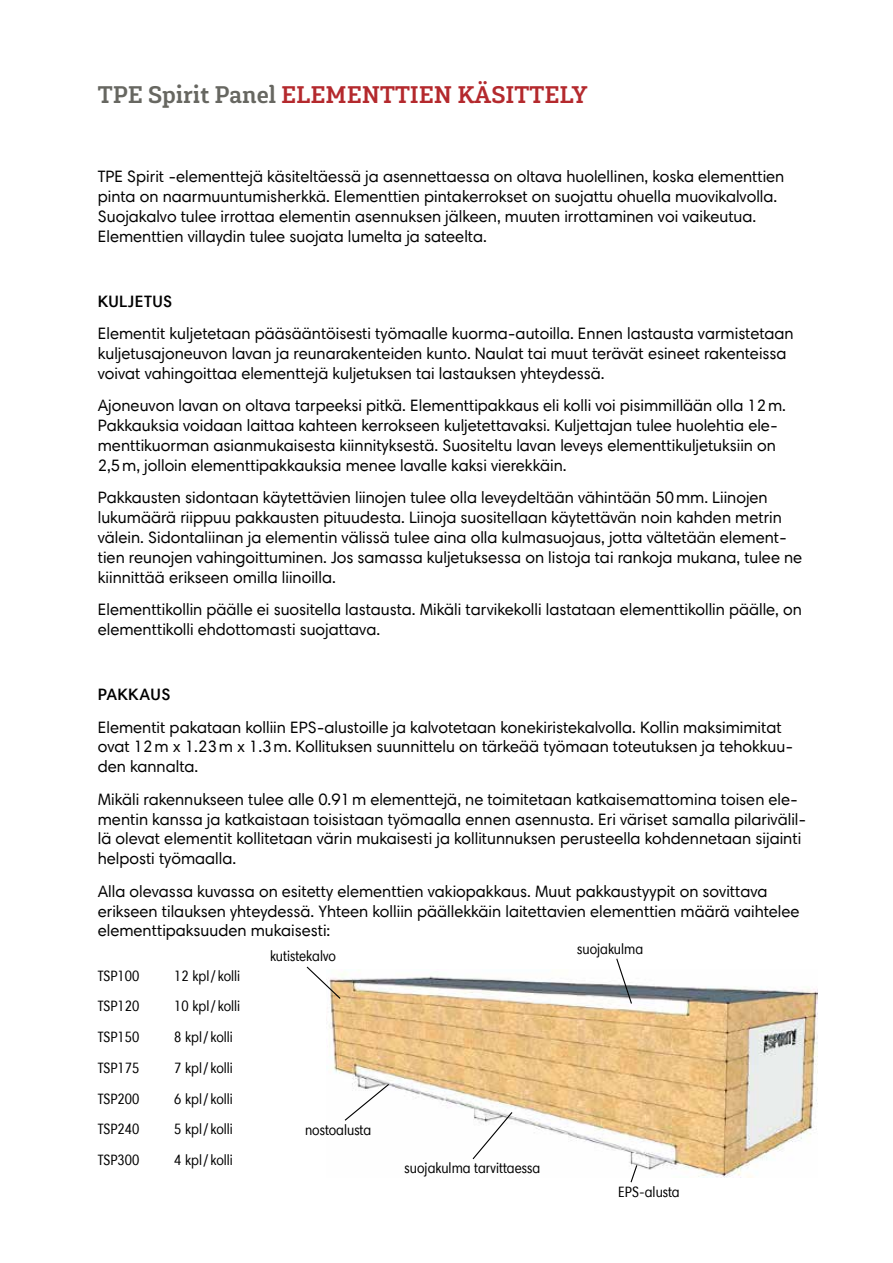
<style>
.page{position:relative;width:893px;height:1263px;background:#fff}
.page>*{position:absolute;margin:0;border:0;box-sizing:border-box;transform-origin:0 0}
.t1{font:700 24px "Gaspo Slab";color:#b4292d}
.t2{font:16.5px/19.8px "Harmonia Sans Pro";color:#000}
.t3{font:600 16.5px "Harmonia Sans Pro";letter-spacing:.025em;color:#000}
.t4{font:condensed 15px "Harmonia Sans Pro";color:#000}
.s1{color:#676761}
</style>
<div class="page">
<img style="left:329px;top:972px;width:488px;height:205px">
<svg style="left:630px;top:1164px;width:8px;height:19px"></svg>
<svg style="left:471px;top:1111px;width:43px;height:49px"></svg>
<svg style="left:343px;top:1083px;width:47px;height:39px"></svg>
<svg style="left:306px;top:966px;width:36px;height:34px"></svg>
<svg style="left:615px;top:958px;width:18px;height:47px"></svg>
<h1 class="t1" style="left:98px;top:79px;width:491px"><span class="s1">TPE Spirit Panel</span> ELEMENTTIEN KÄSITTELY</h1>
<p class="t2" style="left:98px;top:166px;width:688px">TPE Spirit -elementtejä käsiteltäessä ja asennettaessa on oltava huolellinen, koska elementtien pinta on naarmuuntumisherkkä. Elementtien pintakerrokset on suojattu ohuella muovikalvolla.<br>Suojakalvo tulee irrottaa elementin asennuksen jälkeen, muuten irrottaminen voi vaikeutua.<br>Elementtien villaydin tulee suojata lumelta ja sateelta.</p>
<p class="t3" style="left:98px;top:291px;width:76px">KULJETUS</p>
<p class="t2" style="left:98px;top:323px;width:697px">Elementit kuljetetaan pääsääntöisesti työmaalle kuorma-autoilla. Ennen lastausta varmistetaan kuljetusajoneuvon lavan ja reunarakenteiden kunto. Naulat tai muut terävät esineet rakenteissa voivat vahingoittaa elementtejä kuljetuksen tai lastauksen yhteydessä.</p>
<p class="t2" style="left:98px;top:396px;width:690px">Ajoneuvon lavan on oltava tarpeeksi pitkä. Elementtipakkaus eli kolli voi pisimmillään olla 12m.<br>Pakkauksia voidaan laittaa kahteen kerrokseen kuljetettavaksi. Kuljettajan tulee huolehtia ele&shy;menttikuorman asianmukaisesta kiinnityksestä. Suositeltu lavan leveys elementtikuljetuksiin on 2,5m, jolloin elementtipakkauksia menee lavalle kaksi vierekkäin.</p>
<p class="t2" style="left:98px;top:488px;width:706px">Pakkausten sidontaan käytettävien liinojen tulee olla leveydeltään vähintään 50mm. Liinojen lukumäärä riippuu pakkausten pituudesta. Liinoja suositellaan käytettävän noin kahden metrin välein. Sidontaliinan ja elementin välissä tulee aina olla kulmasuojaus, jotta vältetään element&shy;tien reunojen vahingoittuminen. Jos samassa kuljetuksessa on listoja tai rankoja mukana, tulee ne kiinnittää erikseen omilla liinoilla.</p>
<p class="t2" style="left:98px;top:599px;width:706px">Elementtikollin päälle ei suositella lastausta. Mikäli tarvikekolli lastataan elementtikollin päälle, on elementtikolli ehdottomasti suojattava.</p>
<p class="t3" style="left:98px;top:684px;width:74px">PAKKAUS</p>
<p class="t2" style="left:98px;top:717px;width:697px">Elementit pakataan kolliin EPS-alustoille ja kalvotetaan konekiristekalvolla. Kollin maksimimitat ovat 12m x 1.23m x 1.3m. Kollituksen suunnittelu on tärkeää työmaan toteutuksen ja tehokkuu&shy;den kannalta.</p>
<p class="t2" style="left:98px;top:789px;width:710px">Mikäli rakennukseen tulee alle 0.91m elementtejä, ne toimitetaan katkaisemattomina toisen ele&shy;mentin kanssa ja katkaistaan toisistaan työmaalla ennen asennusta. Eri väriset samalla pilarivälil&shy;lä olevat elementit kollitetaan värin mukaisesti ja kollitunnuksen perusteella kohdennetaan sijainti helposti työmaalla.</p>
<p class="t2" style="left:98px;top:881px;width:703px">Alla olevassa kuvassa on esitetty elementtien vakiopakkaus. Muut pakkaustyypit on sovittava erikseen tilauksen yhteydessä. Yhteen kolliin päällekkäin laitettavien elementtien määrä vaihtelee elementtipaksuuden mukaisesti:</p>
<p class="t4" style="left:98px;top:967px;width:43px">TSP100</p>
<p class="t4" style="left:174px;top:967px;width:67px">12 kpl/ kolli</p>
<p class="t4" style="left:98px;top:997px;width:43px">TSP120</p>
<p class="t4" style="left:174px;top:997px;width:67px">10 kpl/ kolli</p>
<p class="t4" style="left:98px;top:1028px;width:43px">TSP150</p>
<p class="t4" style="left:174px;top:1028px;width:60px">8 kpl/ kolli</p>
<p class="t4" style="left:98px;top:1059px;width:43px">TSP175</p>
<p class="t4" style="left:174px;top:1059px;width:60px">7 kpl/ kolli</p>
<p class="t4" style="left:98px;top:1090px;width:43px">TSP200</p>
<p class="t4" style="left:174px;top:1090px;width:60px">6 kpl/ kolli</p>
<p class="t4" style="left:98px;top:1120px;width:43px">TSP240</p>
<p class="t4" style="left:174px;top:1120px;width:60px">5 kpl/ kolli</p>
<p class="t4" style="left:98px;top:1151px;width:43px">TSP300</p>
<p class="t4" style="left:174px;top:1151px;width:60px">4 kpl/ kolli</p>
<p class="t4" style="left:577px;top:940px;width:68px">suojakulma</p>
<p class="t4" style="left:270px;top:947px;width:67px">kutistekalvo</p>
<p class="t4" style="left:305px;top:1121px;width:68px">nostoalusta</p>
<p class="t4" style="left:405px;top:1159px;width:137px">suojakulma tarvittaessa</p>
<p class="t4" style="left:618px;top:1183px;width:63px">EPS-alusta</p>
</div>
